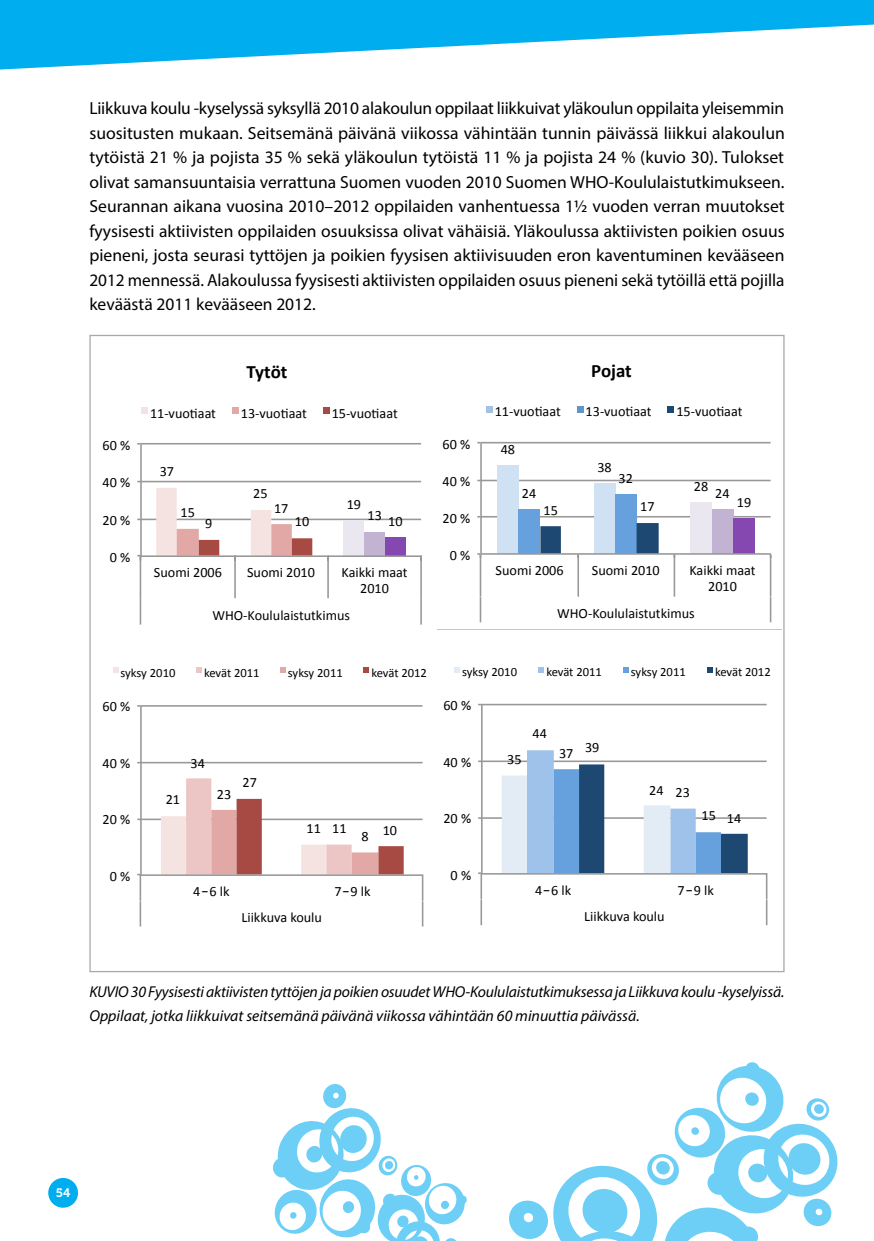
<style>
.page{position:relative;width:874px;height:1241px;background:#fff}
.page>*{position:absolute;margin:0;border:0;box-sizing:border-box;transform-origin:0 0}
.t1{font:700 18.9px "Calibri";letter-spacing:-.005em;color:#000}
.t2{font:17.5px/24.5px "Myriad Pro";color:#000;text-align:justify}
.t3{font:italic 15.75px/24.5px "Myriad Pro";letter-spacing:-.01em;color:#000}
.t4{font:14.17px/15.8px "Calibri";color:#000;text-align:center}
.t5{font:12.6px "Calibri";letter-spacing:-.005em;color:#000}
.t6{font:12.25px "Museo 700";color:#fff}
.s1{font-family:"Lucida Grande"}
</style>
<div class="page">
<svg style="left:0;top:0;width:873px;height:70px;fill:#00aeef"></svg>
<div style="left:48px;top:1177px;width:30px;height:30px;background:#00aeef;border-radius:50%"></div>
<svg style="left:137px;top:407px;width:285px;height:218px"></svg>
<svg style="left:113px;top:667px;width:311px;height:260px"></svg>
<svg style="left:477px;top:406px;width:295px;height:217px"></svg>
<svg style="left:454px;top:667px;width:314px;height:259px"></svg>
<svg style="left:273px;top:1084px;width:194px;height:156px"></svg>
<svg style="left:509px;top:1062px;width:329px;height:179px"></svg>
<p class="t2" style="left:89px;top:96px;width:696px">Liikkuva koulu -kyselyssä syksyllä 2010 alakoulun oppilaat liikkuivat yläkoulun oppilaita yleisemmin suositusten mukaan. Seitsemänä päivänä viikossa vähintään tunnin päivässä liikkui alakoulun tytöistä 21 % ja pojista 35 % sekä yläkoulun tytöistä 11 % ja pojista 24 % (kuvio 30). Tulokset olivat samansuuntaisia verrattuna Suomen vuoden 2010 Suomen WHO-Koululaistutkimukseen.<br>Seurannan aikana vuosina 2010–2012 oppilaiden vanhentuessa 1½ vuoden verran muutokset fyysisesti aktiivisten oppilaiden osuuksissa olivat vähäisiä. Yläkoulussa aktiivisten poikien osuus pieneni, josta seurasi tyttöjen ja poikien fyysisen aktiivisuuden eron kaventuminen kevääseen 2012 mennessä. Alakoulussa fyysisesti aktiivisten oppilaiden osuus pieneni sekä tytöillä että pojilla keväästä 2011 kevääseen 2012.</p>
<p class="t1" style="left:246px;top:360px;width:42px">Tytöt</p>
<p class="t1" style="left:591px;top:359px;width:42px">Pojat</p>
<p class="t4" style="left:150px;top:404px;width:68px">11--‐vuo&lt;aat</p>
<p class="t4" style="left:241px;top:404px;width:68px">13--‐vuo&lt;aat</p>
<p class="t4" style="left:331px;top:404px;width:68px">15--‐vuo&lt;aat</p>
<p class="t4" style="left:494px;top:403px;width:68px">11--‐vuo=aat</p>
<p class="t4" style="left:585px;top:403px;width:68px">13--‐vuo=aat</p>
<p class="t4" style="left:676px;top:403px;width:68px">15--‐vuo=aat</p>
<p class="t4" style="left:102px;top:436px;width:29px">60 %</p>
<p class="t4" style="left:442px;top:435px;width:29px">60 %</p>
<p class="t4" style="left:500px;top:440px;width:16px">48</p>
<p class="t4" style="left:102px;top:474px;width:29px">40 %</p>
<p class="t4" style="left:102px;top:511px;width:29px">20 %</p>
<p class="t4" style="left:160px;top:462px;width:16px">37</p>
<p class="t4" style="left:253px;top:484px;width:16px">25</p>
<p class="t4" style="left:346px;top:496px;width:16px">19</p>
<p class="t4" style="left:180px;top:503px;width:16px">15</p>
<p class="t4" style="left:274px;top:499px;width:16px">17</p>
<p class="t4" style="left:367px;top:507px;width:16px">13</p>
<p class="t4" style="left:205px;top:514px;width:9px">9</p>
<p class="t4" style="left:295px;top:512px;width:16px">10</p>
<p class="t4" style="left:388px;top:512px;width:16px">10</p>
<p class="t4" style="left:442px;top:472px;width:29px">40 %</p>
<p class="t4" style="left:442px;top:509px;width:29px">20 %</p>
<p class="t4" style="left:521px;top:485px;width:16px">24</p>
<p class="t4" style="left:597px;top:459px;width:16px">38</p>
<p class="t4" style="left:618px;top:470px;width:16px">32</p>
<p class="t4" style="left:693px;top:477px;width:16px">28</p>
<p class="t4" style="left:714px;top:485px;width:16px">24</p>
<p class="t4" style="left:543px;top:501px;width:16px">15</p>
<p class="t4" style="left:640px;top:497px;width:16px">17</p>
<p class="t4" style="left:736px;top:494px;width:16px">19</p>
<p class="t4" style="left:110px;top:548px;width:22px">0 %</p>
<p class="t4" style="left:449px;top:546px;width:22px">0 %</p>
<p class="t4" style="left:154px;top:564px;width:69px">Suomi 2006</p>
<p class="t4" style="left:247px;top:564px;width:69px">Suomi 2010</p>
<p class="t4" style="left:341px;top:564px;width:68px">Kaikki maat<br>2010</p>
<p class="t4" style="left:212px;top:607px;width:139px">WHO--‐Koululaistutkimus</p>
<p class="t4" style="left:495px;top:562px;width:69px">Suomi 2006</p>
<p class="t4" style="left:591px;top:562px;width:69px">Suomi 2010</p>
<p class="t4" style="left:689px;top:562px;width:68px">Kaikki maat<br>2010</p>
<p class="t4" style="left:557px;top:604px;width:139px">WHO--‐Koululaistutkimus</p>
<p class="t5" style="left:120px;top:664px;width:56px">syksy 2010</p>
<p class="t5" style="left:204px;top:664px;width:57px">kevät 2011</p>
<p class="t5" style="left:288px;top:664px;width:56px">syksy 2011</p>
<p class="t5" style="left:371px;top:664px;width:57px">kevät 2012</p>
<p class="t4" style="left:102px;top:698px;width:29px">60 %</p>
<p class="t4" style="left:102px;top:754px;width:29px">40 %</p>
<p class="t4" style="left:102px;top:811px;width:29px">20 %</p>
<p class="t4" style="left:110px;top:867px;width:22px">0 %</p>
<p class="t4" style="left:166px;top:791px;width:16px">21</p>
<p class="t4" style="left:190px;top:754px;width:16px">34</p>
<p class="t4" style="left:217px;top:785px;width:16px">23</p>
<p class="t4" style="left:242px;top:774px;width:16px">27</p>
<p class="t4" style="left:306px;top:819px;width:16px">11</p>
<p class="t4" style="left:332px;top:819px;width:16px">11</p>
<p class="t4" style="left:361px;top:827px;width:9px">8</p>
<p class="t4" style="left:382px;top:822px;width:16px">10</p>
<p class="t4" style="left:193px;top:883px;width:38px">4<span class="s1">‒</span>6 lk</p>
<p class="t4" style="left:334px;top:883px;width:38px">7<span class="s1">‒</span>9 lk</p>
<p class="t4" style="left:241px;top:908px;width:82px">Liikkuva koulu</p>
<p class="t5" style="left:462px;top:664px;width:56px">syksy 2010</p>
<p class="t5" style="left:546px;top:664px;width:57px">kevät 2011</p>
<p class="t5" style="left:630px;top:664px;width:56px">syksy 2011</p>
<p class="t5" style="left:714px;top:664px;width:57px">kevät 2012</p>
<p class="t4" style="left:443px;top:696px;width:29px">60 %</p>
<p class="t4" style="left:443px;top:753px;width:29px">40 %</p>
<p class="t4" style="left:443px;top:809px;width:29px">20 %</p>
<p class="t4" style="left:450px;top:866px;width:22px">0 %</p>
<p class="t4" style="left:507px;top:750px;width:16px">35</p>
<p class="t4" style="left:532px;top:724px;width:16px">44</p>
<p class="t4" style="left:558px;top:744px;width:16px">37</p>
<p class="t4" style="left:584px;top:738px;width:16px">39</p>
<p class="t4" style="left:648px;top:781px;width:16px">24</p>
<p class="t4" style="left:675px;top:784px;width:16px">23</p>
<p class="t4" style="left:701px;top:806px;width:16px">15</p>
<p class="t4" style="left:726px;top:809px;width:16px">14</p>
<p class="t4" style="left:534px;top:881px;width:38px">4<span class="s1">‒</span>6 lk</p>
<p class="t4" style="left:677px;top:881px;width:38px">7<span class="s1">‒</span>9 lk</p>
<p class="t4" style="left:584px;top:907px;width:82px">Liikkuva koulu</p>
<p class="t3" style="left:89px;top:978px;width:696px;text-indent:41px">30 Fyysisesti aktiivisten tyttöjen ja poikien osuudet WHO-Koululaistutkimuksessa ja Liikkuva koulu -kyselyissä.<br>Oppilaat, jotka liikkuivat seitsemänä päivänä viikossa vähintään 60 minuuttia päivässä.</p>
<p class="t3" style="left:89px;top:978px;width:17px">KUVIO</p>
<p class="t6" style="left:56px;top:1185px;width:16px">54</p>
</div>
